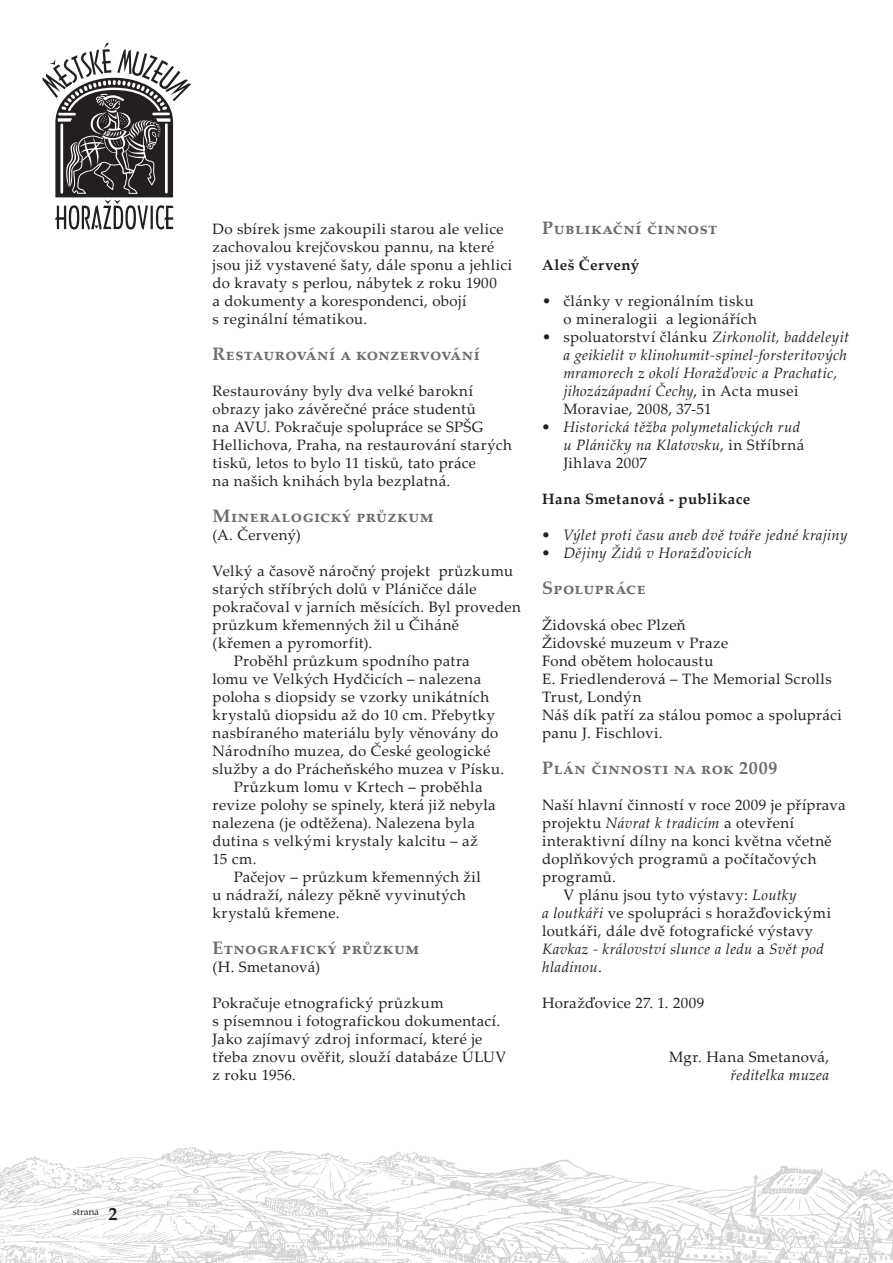
<style>
.page{position:relative;width:893px;height:1263px;background:#fff}
.page>*{position:absolute;margin:0;border:0;box-sizing:border-box;transform-origin:0 0}
.t1{font:700 18px "Palatino Linotype";letter-spacing:.035em;color:#6c6d70}
.t2{font:15px/18px "Palatino Linotype";letter-spacing:.025em;color:#231f20}
.t3{font:italic 15px/18px "Palatino Linotype";letter-spacing:.025em;color:#231f20}
.t4{font:700 15px "Palatino Linotype";letter-spacing:.03em;color:#231f20}
.t5{font:9.6px "Palatino Linotype";color:#231f20}
.s1{font-weight:700;font-size:18px}
.s2{font-style:normal}
.s3{font-style:italic}
</style>
<div class="page">
<img style="left:0;top:1147px;width:893px;height:116px">
<svg style="left:43px;top:43px;width:148px;height:187px"></svg>
<p class="t5" style="left:73px;top:1205px;width:46px">strana <span class="s1">2</span></p>
<p class="t2" style="left:213px;top:219px;width:301px">Do sbírek jsme zakoupili starou ale velice zachovalou krejčovskou pannu, na které jsou již vystavené šaty, dále sponu a jehlici do kravaty s perlou, nábytek z roku 1900<br>a dokumenty a korespondenci, obojí<br>s reginální tématikou.</p>
<p class="t1" style="left:213px;top:341px;width:269px">Restaurování a konzervování</p>
<p class="t2" style="left:213px;top:381px;width:301px">Restaurovány byly dva velké barokní obrazy jako závěrečné práce studentů<br>na AVU. Pokračuje spolupráce se SPŠG Hellichova, Praha, na restaurování starých tisků, letos to bylo 11 tisků, tato práce<br>na našich knihách byla bezplatná.</p>
<p class="t1" style="left:213px;top:503px;width:223px">Mineralogický průzkum</p>
<p class="t2" style="left:213px;top:525px;width:90px">(A. Červený)</p>
<p class="t2" style="left:213px;top:561px;width:310px">Velký a časově náročný projekt průzkumu starých stříbrých dolů v Pláničce dále pokračoval v jarních měsících. Byl proveden průzkum křemenných žil u Čiháně</p>
<p class="t2" style="left:213px;top:633px;width:161px">(křemen a pyromorfit).</p>
<p class="t2" style="left:213px;top:651px;width:293px;text-indent:21px">Proběhl průzkum spodního patra lomu ve Velkých Hydčicích – nalezena poloha s diopsidy se vzorky unikátních krystalů diopsidu až do 10 cm. Přebytky nasbíraného materiálu byly věnovány do Národního muzea, do České geologické služby a do Prácheňského muzea v Písku.</p>
<p class="t2" style="left:213px;top:777px;width:285px;text-indent:21px">Průzkum lomu v Krtech – proběhla revize polohy se spinely, která již nebyla nalezena (je odtěžena). Nalezena byla dutina s velkými krystaly kalcitu – až<br>15 cm.</p>
<p class="t2" style="left:213px;top:867px;width:270px;text-indent:21px">Pačejov – průzkum křemenných žil u nádraží, nálezy pěkně vyvinutých krystalů křemene.</p>
<p class="t1" style="left:213px;top:935px;width:208px">Etnografický průzkum</p>
<p class="t2" style="left:213px;top:957px;width:109px">(H. Smetanová)</p>
<p class="t2" style="left:213px;top:993px;width:295px">Pokračuje etnografický průzkum<br>s písemnou i fotografickou dokumentací.<br>Jako zajímavý zdroj informací, které je třeba znovu ověřit, slouží databáze ÚLUV z roku 1956.</p>
<p class="t1" style="left:542px;top:215px;width:177px">Publikační činnost</p>
<p class="t4" style="left:542px;top:254px;width:99px">Aleš Červený</p>
<p class="t2" style="left:542px;top:291px;width:216px;text-align:right">• články v regionálním tisku o mineralogii a legionářích</p>
<p class="t3" style="left:563px;top:327px;width:287px;text-indent:-21px"><span class="s2">• spoluatorství článku</span> Zirkonolit, baddeleyit a geikielit v klinohumit-spinel-forsteritových mramorech z okolí Horažďovic a Prachatic, jihozázápadní Čechy<span class="s2">, in Acta musei Moraviae, 2008, 37-51</span></p>
<p class="t3" style="left:563px;top:417px;width:242px;text-indent:-21px">• Historická těžba polymetalických rud u Pláničky na Klatovsku<span class="s2">, in Stříbrná<br>Jihlava 2007</span></p>
<p class="t4" style="left:542px;top:488px;width:210px">Hana Smetanová - publikace</p>
<p class="t3" style="left:542px;top:525px;width:307px">• Výlet proti času aneb dvě tváře jedné krajiny</p>
<p class="t3" style="left:542px;top:543px;width:211px">• Dějiny Židů v Horažďovicích</p>
<p class="t1" style="left:542px;top:575px;width:105px">Spolupráce</p>
<p class="t2" style="left:542px;top:615px;width:145px">Židovská obec Plzeň</p>
<p class="t2" style="left:542px;top:633px;width:188px">Židovské muzeum v Praze</p>
<p class="t2" style="left:542px;top:651px;width:173px">Fond obětem holocaustu</p>
<p class="t2" style="left:542px;top:669px;width:291px">E. Friedlenderová – The Memorial Scrolls<br>Trust, Londýn</p>
<p class="t2" style="left:542px;top:705px;width:301px">Náš dík patří za stálou pomoc a spolupráci panu J. Fischlovi.</p>
<p class="t1" style="left:542px;top:755px;width:237px">Plán činnosti na rok 2009</p>
<p class="t2" style="left:542px;top:795px;width:305px">Naší hlavní činností v roce 2009 je příprava projektu <span class="s3">Návrat k tradicím</span> a otevření interaktivní dílny na konci května včetně doplňkových programů a počítačových programů.</p>
<p class="t2" style="left:542px;top:885px;width:290px;text-indent:21px">V plánu jsou tyto výstavy: <span class="s3">Loutky<br>a loutkáři</span> ve spolupráci s horažďovickými loutkáři, dále dvě fotografické výstavy <span class="s3">Kavkaz - království slunce a ledu</span> a <span class="s3">Svět pod hladinou</span>.</p>
<p class="t2" style="left:542px;top:993px;width:164px">Horažďovice 27. 1. 2009</p>
<p class="t2" style="left:669px;top:1047px;width:161px;text-align:right">Mgr. Hana Smetanová, <span class="s3">ředitelka muzea</span></p>
</div>
